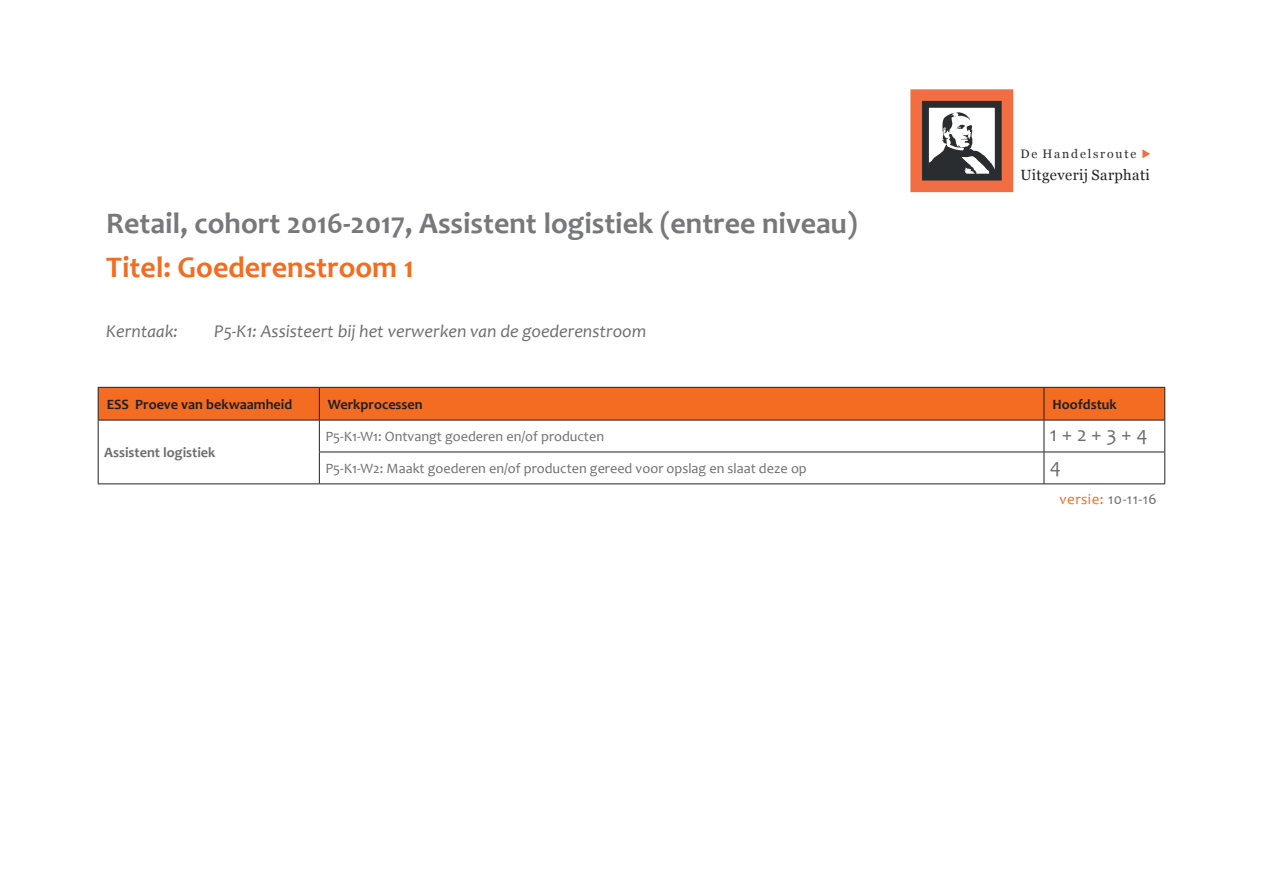
<style>
.page{position:relative;width:1263px;height:893px;background:#fff}
.page>*{position:absolute;margin:0;border:0;box-sizing:border-box;transform-origin:0 0}
.t1{font:700 30px "Candara";color:#76787b}
.t2{font:700 30px "Candara";color:#f36c21}
.t3{font:21px "Candara";color:#6c6d70}
.t4{font:italic 18px "Candara";color:#6c6d70}
.t5{font:15px "Candara";letter-spacing:.03em;color:#6c6d70}
.t6{font:14.7px "Georgia";letter-spacing:.025em;color:#231f20}
.t7{font:14.25px "Candara";color:#6c6d70}
.t8{font:700 14.25px "Candara";color:#231f20}
.t9{font:700 14.25px "Candara";color:#6c6d70}
.t10{font:12.3px "Georgia";letter-spacing:.15em;color:#292d2f}
.s1{color:#f36c21}
</style>
<div class="page">
<div style="left:910px;top:89px;width:103px;height:103px;border:18px solid #f36d43"></div>
<svg style="left:930px;top:112px;width:64px;height:61px"></svg>
<div style="left:922px;top:101px;width:80px;height:80px;border:7px solid #292d2f"></div>
<svg style="left:1142px;top:149px;width:8px;height:9px"></svg>
<div style="left:99px;top:388px;width:1065px;height:32px;background:#f36c21"></div>
<hr style="left:98px;top:387px;width:221px;height:1px;background:#231f20">
<hr style="left:98px;top:388px;width:1px;height:32px;background:#231f20">
<hr style="left:319px;top:387px;width:725px;height:1px;background:#231f20">
<hr style="left:319px;top:388px;width:1px;height:32px;background:#231f20">
<hr style="left:1044px;top:387px;width:121px;height:1px;background:#231f20">
<hr style="left:1043px;top:388px;width:1px;height:32px;background:#231f20">
<hr style="left:1164px;top:388px;width:1px;height:32px;background:#231f20">
<hr style="left:98px;top:420px;width:221px;height:1px;background:#231f20">
<hr style="left:98px;top:420px;width:1px;height:32px;background:#231f20">
<hr style="left:319px;top:420px;width:725px;height:1px;background:#231f20">
<hr style="left:319px;top:420px;width:1px;height:32px;background:#231f20">
<hr style="left:1044px;top:420px;width:121px;height:1px;background:#231f20">
<hr style="left:1043px;top:420px;width:1px;height:32px;background:#231f20">
<hr style="left:1164px;top:420px;width:1px;height:32px;background:#231f20">
<hr style="left:98px;top:452px;width:1px;height:31px;background:#231f20">
<hr style="left:319px;top:452px;width:725px;height:1px;background:#231f20">
<hr style="left:319px;top:452px;width:1px;height:31px;background:#231f20">
<hr style="left:1044px;top:452px;width:121px;height:1px;background:#231f20">
<hr style="left:1043px;top:452px;width:1px;height:31px;background:#231f20">
<hr style="left:1164px;top:452px;width:1px;height:31px;background:#231f20">
<hr style="left:98px;top:483px;width:221px;height:1px;background:#231f20">
<hr style="left:319px;top:483px;width:725px;height:1px;background:#231f20">
<hr style="left:1044px;top:483px;width:121px;height:1px;background:#231f20">
<p class="t10" style="left:1020px;top:145px;width:117px">De Handelsroute</p>
<h1 class="t1" style="left:106px;top:204px;width:753px">Retail, cohort 2016-2017, Assistent logistiek (entree niveau)</h1>
<h1 class="t2" style="left:106px;top:249px;width:309px">Titel: Goederenstroom 1</h1>
<p class="t4" style="left:106px;top:320px;width:73px">Kerntaak:</p>
<p class="t4" style="left:214px;top:320px;width:433px">P5-K1: Assisteert bij het verwerken van de goederenstroom</p>
<p class="t6" style="left:1020px;top:164px;width:131px">Uitgeverij Sarphati</p>
<p class="t8" style="left:107px;top:395px;width:187px">ESS Proeve van bekwaamheid</p>
<p class="t8" style="left:328px;top:395px;width:96px">Werkprocessen</p>
<p class="t8" style="left:1052px;top:395px;width:66px">Hoofdstuk</p>
<p class="t9" style="left:104px;top:444px;width:113px">Assistent logistiek</p>
<p class="t7" style="left:325px;top:428px;width:280px">P5-K1-W1: Ontvangt goederen en/of producten</p>
<h2 class="t3" style="left:1050px;top:421px;width:99px">1 + 2 + 3 + 4</h2>
<p class="t7" style="left:325px;top:459px;width:483px">P5-K1-W2: Maakt goederen en/of producten gereed voor opslag en slaat deze op</p>
<h2 class="t3" style="left:1050px;top:453px;width:13px">4</h2>
<p class="t5" style="left:1059px;top:489px;width:99px"><span class="s1">versie:</span> 10-11-16</p>
</div>
